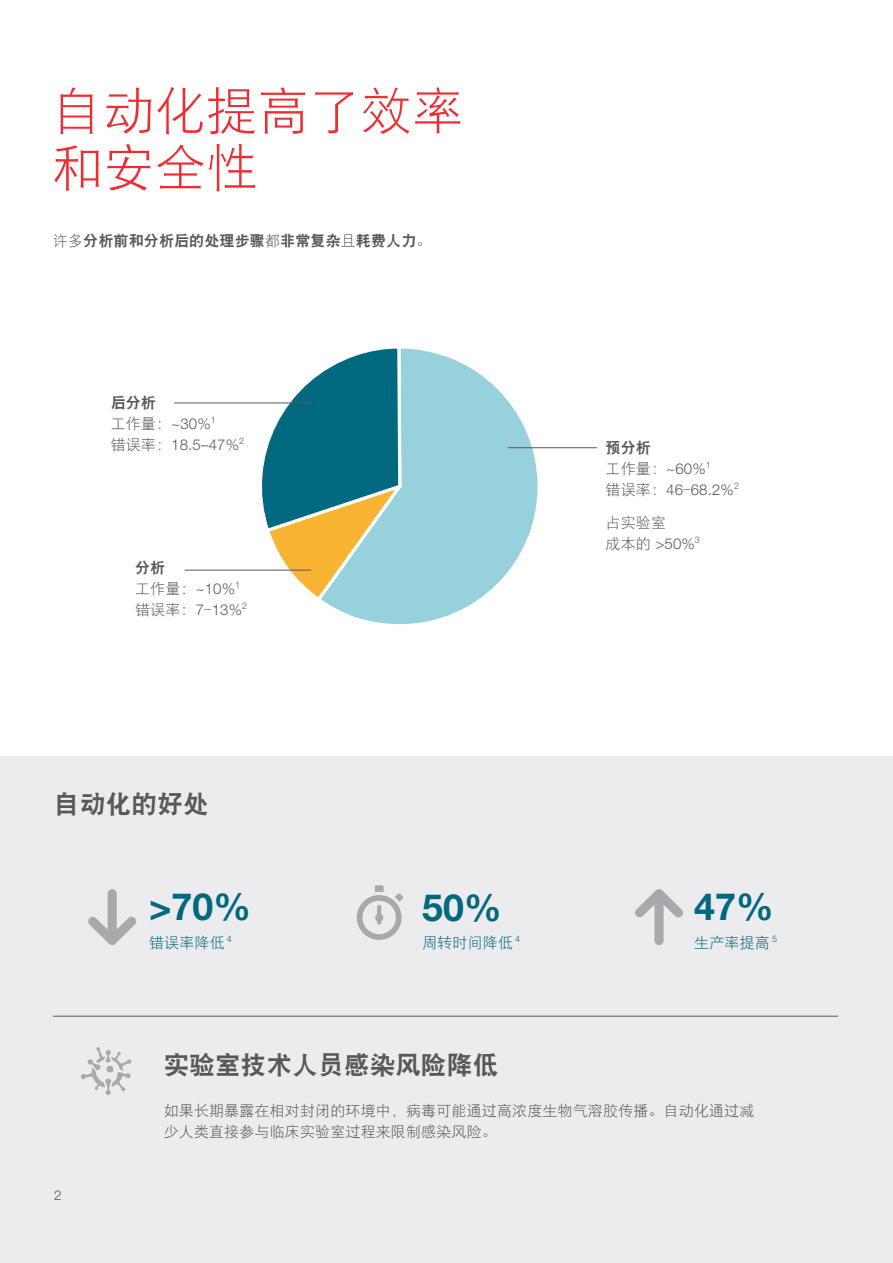
<style>
.page{position:relative;width:893px;height:1263px;background:#fff}
.page>*{position:absolute;margin:0;border:0;box-sizing:border-box;transform-origin:0 0}
.Headline{font:51px "DF Hei W3";letter-spacing:.01em;color:#ee2d33}
.Subhead_Main{font:700 37.5px "Helvetica Neue LTW1 G";color:#00687f}
.Body_Copy{font:25.5px "DF Hei W9";letter-spacing:.01em;color:#57585a}
.Body_Copy-2{font:15px/21px "DF Hei W3";letter-spacing:.01em;color:#57585a}
.Body_Copy-3{font:300 15px "Helvetica Neue LTW1 G";letter-spacing:.01em;color:#57585a}
.Body_Copy-4{font:15px "DF Hei W9";letter-spacing:.01em;color:#57585a}
.Body_Copy-5{font:15px "DF Hei W3";letter-spacing:.01em;color:#00687f}
.t1{font:300 13.5px "Helvetica Neue LTW1 G";color:#57585a}
.s1{font-family:"DF Hei W3"}
.s2{font-family:"DF Hei W9"}
.s3{font-family:"Helvetica Neue LTW1 G";font-weight:300}
.s4{font-family:"DF Hei W3";font-weight:400}
</style>
<div class="page">
<div style="left:0;top:757px;width:893px;height:506px;background:#ececee"></div>
<svg style="left:356px;top:885px;width:47px;height:55px"></svg>
<svg style="left:81px;top:1047px;width:50px;height:48px"></svg>
<hr style="left:53px;top:1016px;width:785px;height:1px;background:#57585a">
<svg style="left:88px;top:889px;width:48px;height:56px"></svg>
<svg style="left:635px;top:889px;width:48px;height:56px"></svg>
<svg style="left:328px;top:348px;width:212px;height:277px"></svg>
<svg style="left:243px;top:348px;width:161px;height:256px"></svg>
<hr style="left:174px;top:403px;width:137px;height:1px;background:#57585a">
<hr style="left:185px;top:570px;width:126px;height:1px;background:#57585a">
<hr style="left:508px;top:447px;width:89px;height:1px;background:#57585a">
<p class="Headline" style="left:52px;top:85px;width:413px">自动化提高了效率</p>
<p class="Headline" style="left:52px;top:142px;width:207px">和安全性</p>
<p class="Body_Copy-4" style="left:53px;top:233px;width:380px"><span class="s1">许多</span>分析前和分析后的处理步骤<span class="s1">都</span>非常复杂<span class="s1">且</span>耗费人力<span class="s1">。</span></p>
<p class="Body_Copy-2" style="left:111px;top:392px;width:107px"><span class="s2">后分析<br></span>工作量：<span class="s3">~30%</span><sup>1</sup></p>
<p class="Body_Copy-3" style="left:111px;top:435px;width:135px"><span class="s4">错误率：</span>18.5–47%<sup>2</sup></p>
<p class="Body_Copy-2" style="left:135px;top:557px;width:107px"><span class="s2">分析<br></span>工作量：<span class="s3">~10%</span><sup>1</sup></p>
<p class="Body_Copy-2" style="left:135px;top:599px;width:114px">错误率：<span class="s3">7</span>-<span class="s3">13%</span><sup>2</sup></p>
<p class="Body_Copy" style="left:54px;top:791px;width:156px">自动化的好处</p>
<p class="Subhead_Main" style="left:149px;top:884px;width:103px">&gt;70%</p>
<p class="Body_Copy-5" style="left:149px;top:935px;width:84px">错误率降低 <sup>4</sup></p>
<p class="Subhead_Main" style="left:422px;top:885px;width:81px">50%</p>
<p class="Body_Copy-5" style="left:422px;top:935px;width:99px">周转时间降低 <sup>4</sup></p>
<p class="Body_Copy-2" style="left:606px;top:437px;width:107px"><span class="s2">预分析<br></span>工作量：<span class="s3">~60%</span><sup>1</sup></p>
<p class="Body_Copy-3" style="left:606px;top:480px;width:135px"><span class="s4">错误率：</span>46<span class="s4">-</span>68.2%<sup>2</sup></p>
<p class="Body_Copy-2" style="left:606px;top:512px;width:96px">占实验室<br>成本的 <span class="s3">&gt;50%</span><sup>3</sup></p>
<p class="Subhead_Main" style="left:694px;top:884px;width:81px">47%</p>
<p class="Body_Copy-5" style="left:694px;top:935px;width:84px">生产率提高 <sup>5</sup></p>
<p class="t1" style="left:54px;top:1186px;width:9px">2</p>
<p class="Body_Copy" style="left:164px;top:1052px;width:336px">实验室技术人员感染风险降低</p>
<p class="Body_Copy-2" style="left:164px;top:1100px;width:592px">如果长期暴露在相对封闭的环境中，病毒可能通过高浓度生物气溶胶传播。自动化通过减少人类直接参与临床实验室过程来限制感染风险。</p>
</div>
